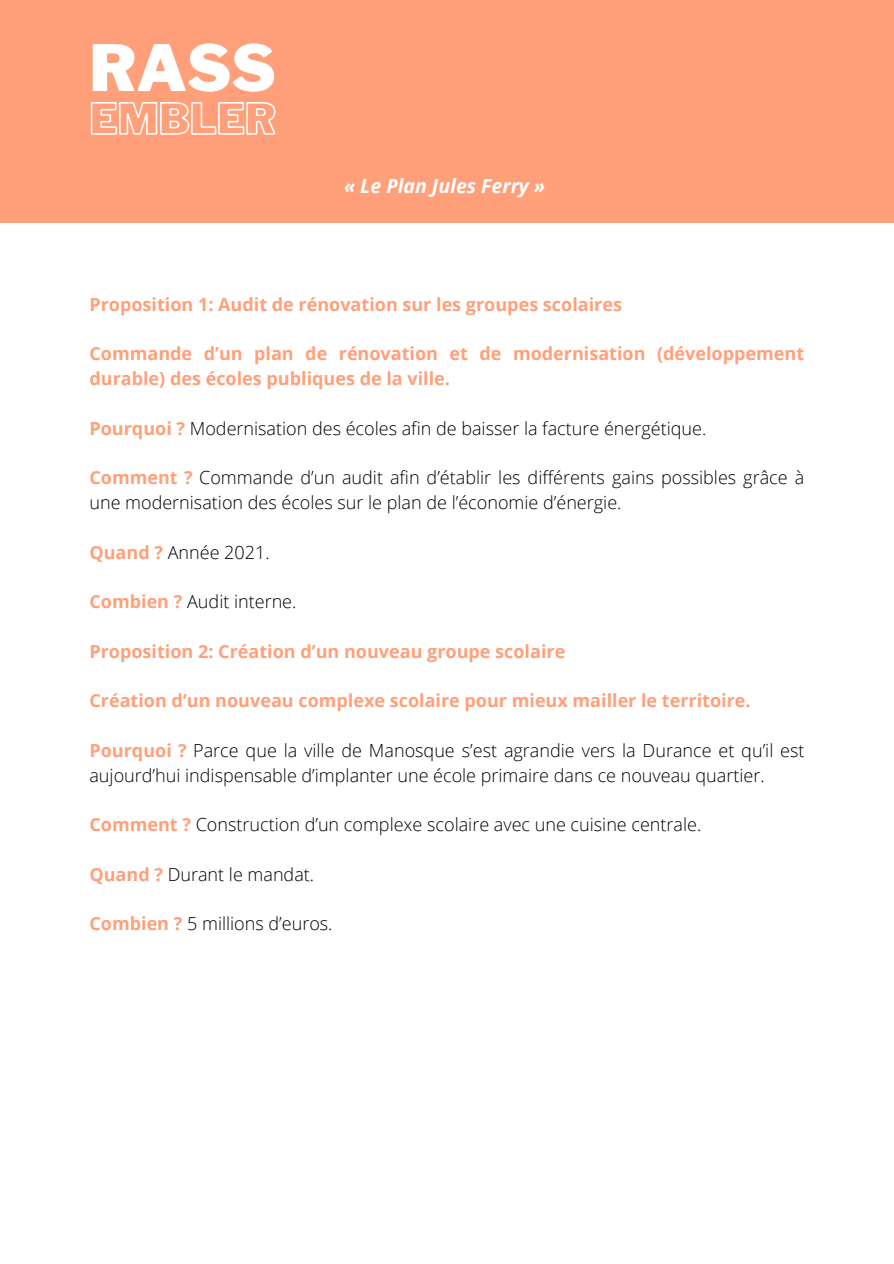
<style>
.page{position:relative;width:894px;height:1264px;background:#fff}
.page>*{position:absolute;margin:0;border:0;box-sizing:border-box;transform-origin:0 0}
.t1{font:900 63.3px "Libre Franklin";color:#fff}
.t2{font:italic 700 19.5px "Open Sans";color:#fff}
.t3{font:300 18px/24.8px "Open Sans";color:#000}
.t4{font:700 18px/24.8px "Open Sans";color:#ffa07a}
.s1{font-weight:700;color:#ffa07a}
</style>
<div class="page">
<div style="left:0;top:0;width:893px;height:222px;background:#ffa07a"></div>
<svg style="left:90px;top:102px;width:186px;height:33px"></svg>
<p class="t1" style="left:89px;top:30px;width:188px">RASS</p>
<p class="t2" style="left:344px;top:172px;width:202px">« Le Plan Jules Ferry »</p>
<p class="t4" style="left:89px;top:291px;width:534px">Proposition 1: Audit de rénovation sur les groupes scolaires</p>
<p class="t4" style="left:89px;top:341px;width:716px">Commande d’un plan de rénovation et de modernisation (développement durable) des écoles publiques de la ville.</p>
<p class="t3" style="left:89px;top:415px;width:618px"><span class="s1">Pourquoi ?</span> Modernisation des écoles afin de baisser la facture énergétique.</p>
<p class="t3" style="left:89px;top:465px;width:716px"><span class="s1">Comment ?</span> Commande d’un audit afin d’établir les différents gains possibles grâce à une modernisation des écoles sur le plan de l’économie d’énergie.</p>
<p class="t3" style="left:89px;top:539px;width:182px"><span class="s1">Quand ?</span> Année 2021.</p>
<p class="t3" style="left:89px;top:588px;width:208px"><span class="s1">Combien ?</span> Audit interne.</p>
<p class="t4" style="left:89px;top:638px;width:477px">Proposition 2: Création d’un nouveau groupe scolaire</p>
<p class="t4" style="left:89px;top:688px;width:662px">Création d’un nouveau complexe scolaire pour mieux mailler le territoire.</p>
<p class="t3" style="left:89px;top:737px;width:716px"><span class="s1">Pourquoi ?</span> Parce que la ville de Manosque s’est agrandie vers la Durance et qu’il est aujourd’hui indispensable d’implanter une école primaire dans ce nouveau quartier.</p>
<p class="t3" style="left:89px;top:811px;width:613px"><span class="s1">Comment ?</span> Construction d’un complexe scolaire avec une cuisine centrale.</p>
<p class="t3" style="left:89px;top:861px;width:226px"><span class="s1">Quand ?</span> Durant le mandat.</p>
<p class="t3" style="left:89px;top:911px;width:244px"><span class="s1">Combien ?</span> 5 millions d’euros.</p>
</div>
